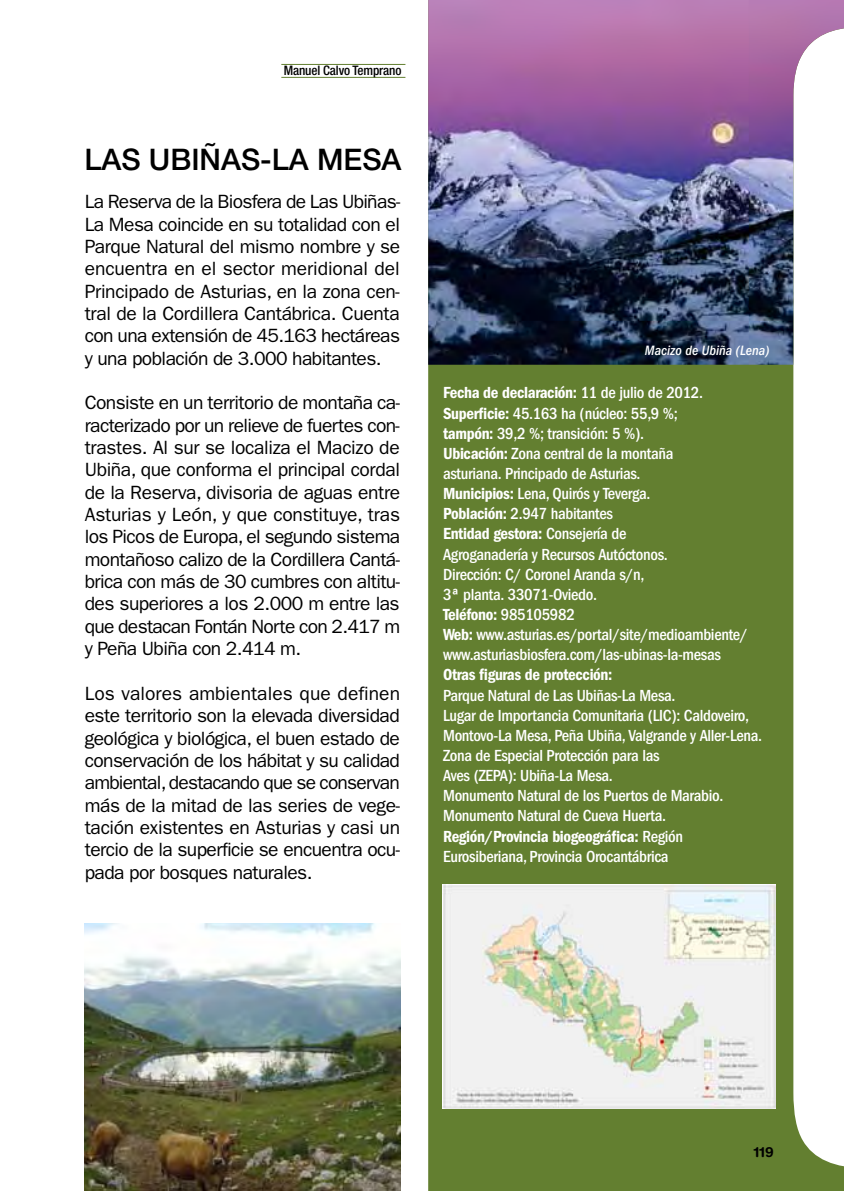
<style>
.page{position:relative;width:844px;height:1191px;background:#fff}
.page>*{position:absolute;margin:0;border:0;box-sizing:border-box;transform-origin:0 0}
.t1{font:500 29.75px "Helvetica Neue LT Std";color:#000}
.t2{font:19.25px/22.4px "ITC Franklin Gothic Std";letter-spacing:-.03em;color:#000;text-align:justify}
.t3{font:500 condensed 16.62px/20.1px "ITC Franklin Gothic Std";letter-spacing:-.02em;color:#fff}
.t4{font:italic 500 condensed 14px "ITC Franklin Gothic Std";color:#fff}
.t5{font:700 14px "Helvetica Rounded LT Std";color:#000}
.t6{font:500 condensed 13.12px "Helvetica Neue LT Std";letter-spacing:-.01em;color:#000}
.s1{font-family:"ITC Franklin Gothic Std Dm Cd";font-weight:400;font-stretch:normal}
</style>
<div class="page">
<svg style="left:428px;top:365px;width:415px;height:826px;fill:#637f30"></svg>
<img style="left:428px;top:0;width:415px;height:365px">
<img style="left:442px;top:885px;width:333px;height:223px">
<hr style="left:281px;top:64px;width:124px;height:1px;background:#637f30">
<hr style="left:281px;top:77px;width:124px;height:1px;background:#637f30">
<img style="left:84px;top:923px;width:316px;height:268px">
<p class="t6" style="left:284px;top:63px;width:119px">Manuel Calvo Temprano</p>
<p class="t1" style="left:84px;top:142px;width:254px">LAS UBIÑAS-LA MES</p>
<p class="t1" style="left:381px;top:142px;width:21px">A</p>
<p class="t2" style="left:85px;top:191px;width:317px">La Reserva de la Biosfera de Las Ubiñas-La Mesa coincide en su totalidad con el Parque Natural del mismo nombre y se encuentra en el sector meridional del Principado de Asturias, en la zona cen‑ tral de la Cordillera Cantábrica. Cuenta con una extensión de 45.163 hectáreas y una población de 3.000 habitantes.</p>
<p class="t2" style="left:85px;top:392px;width:317px">Consiste en un territorio de montaña ca‑ racterizado por un relieve de fuertes con‑ trastes. Al sur se localiza el Macizo de Ubiña, que conforma el principal cordal de la Reserva, divisoria de aguas entre Asturias y León, y que constituye, tras los Picos de Europa, el segundo sistema montañoso calizo de la Cordillera Cantá‑ brica con más de 30 cumbres con altitu‑ des superiores a los 2.000 m entre las que destacan Fontán Norte con 2.417 m y Peña Ubiña con 2.414 m.</p>
<p class="t2" style="left:85px;top:682px;width:317px">Los valores ambientales que definen este territorio son la elevada diversidad geológica y biológica, el buen estado de conservación de los hábitat y su calidad ambiental, destacando que se conservan más de la mitad de las series de vege‑ tación existentes en Asturias y casi un tercio de la superficie se encuentra ocu‑ pada por bosques naturales.</p>
<p class="t4" style="left:644px;top:342px;width:126px">Macizo de Ubiña (Lena)</p>
<p class="t3" style="left:443px;top:383px;width:320px"><span class="s1">Fecha de declaración:</span> 11 de julio de 2012.<br><span class="s1">Superficie:</span> 45.163 ha (núcleo: 55,9 %;<br><span class="s1">tampón:</span> 39,2 %; transición: 5 %).<br><span class="s1">Ubicación:</span> Zona central de la montaña<br>asturiana. Principado de Asturias.<br><span class="s1">Municipios:</span> Lena, Quirós y Teverga.<br><span class="s1">Población:</span> 2.947 habitantes<br><span class="s1">Entidad gestora:</span> Consejería de<br>Agroganadería y Recursos Autóctonos.<br>Dirección: C/ Coronel Aranda s/n,<br>3ª planta. 33071-Oviedo.<br><span class="s1">Teléfono:</span> 985105982<br><span class="s1">Web:</span> www.asturias.es/portal/site/medioambiente/ www.asturiasbiosfera.com/las-ubinas-la-mesas<br><span class="s1">Otras figuras de protección:<br></span>Parque Natural de Las Ubiñas-La Mesa.<br>Lugar de Importancia Comunitaria (LIC): Caldoveiro, Montovo-La Mesa, Peña Ubiña, Valgrande y Aller-Lena.<br>Zona de Especial Protección para las<br>Aves (ZEPA): Ubiña-La Mesa.<br>Monumento Natural de los Puertos de Marabio.<br>Monumento Natural de Cueva Huerta.<br><span class="s1">Región/Provincia biogeográfica:</span> Región Eurosiberiana, Provincia Orocantábrica</p>
<p class="t5" style="left:753px;top:1143px;width:21px">119</p>
</div>
